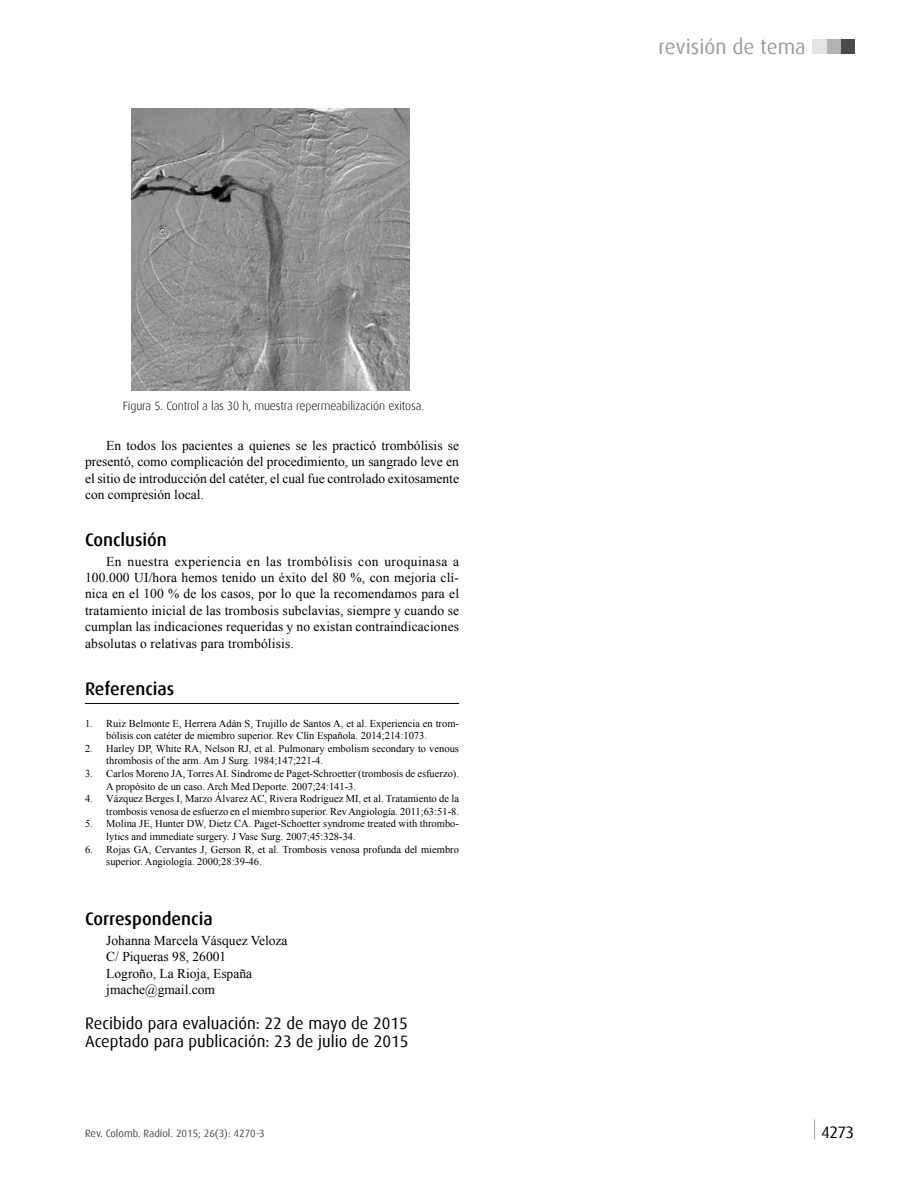
<style>
.page{position:relative;width:918px;height:1188px;background:#fff}
.page>*{position:absolute;margin:0;border:0;box-sizing:border-box;transform-origin:0 0}
.t1{font:21px "Dax";color:#9d9d9c}
.t2{font:500 18px "Dax";color:#000}
.t3{font:16.5px/18px "Dax";color:#000}
.t4{font:13.5px/16.5px "Times New Roman";color:#000;text-align:justify}
.t5{font:300 12px "Dax";letter-spacing:-.01em;color:#000}
.t6{font:10.5px/12.6px "Times New Roman";color:#000}
.t7{font:10.5px "Dax";color:#4a4a49}
</style>
<div class="page">
<svg style="left:814px;top:1120px;width:1px;height:19px"></svg>
<div style="left:840px;top:40px;width:14px;height:14px;background:#4a4a49"></div>
<div style="left:826px;top:40px;width:14px;height:14px;background:#b3b2b2"></div>
<div style="left:812px;top:40px;width:14px;height:14px;background:#e3e3e3"></div>
<hr style="left:85px;top:703px;width:374px;height:1px;background:#000">
<img style="left:131px;top:109px;width:278px;height:282px">
<p class="t5" style="left:123px;top:399px;width:303px">Figura 5. Control a las 30 h, muestra repermeabilización exitosa.</p>
<p class="t4" style="left:85px;top:437px;width:376px;text-indent:21px">En todos los pacientes a quienes se les practicó trombólisis se presentó, como complicación del procedimiento, un sangrado leve en el sitio de introducción del catéter, el cual fue controlado exitosamente con compresión local.</p>
<h2 class="t2" style="left:85px;top:530px;width:83px">Conclusión</h2>
<p class="t4" style="left:85px;top:553px;width:376px;text-indent:21px">En nuestra experiencia en las trombólisis con uroquinasa a 100.000 UI/hora hemos tenido un éxito del 80 %, con mejoría clí&shy;nica en el 100 % de los casos, por lo que la recomendamos para el tratamiento inicial de las trombosis subclavias, siempre y cuando se cumplan las indicaciones requeridas y no existan contraindicaciones absolutas o relativas para trombólisis.</p>
<h2 class="t2" style="left:85px;top:678px;width:91px">Referencias</h2>
<p class="t6" style="left:106px;top:717px;width:354px;text-indent:-21px">1. Ruiz Belmonte E, Herrera Adán S, Trujillo de Santos A, et al. Experiencia en trom&shy;bólisis con catéter de miembro superior. Rev Clín Española. 2014;214:1073.</p>
<p class="t6" style="left:106px;top:742px;width:354px;text-indent:-21px">2. Harley DP, White RA, Nelson RJ, et al. Pulmonary embolism secondary to venous thrombosis of the arm. Am J Surg. 1984;147;221-4.</p>
<p class="t6" style="left:106px;top:767px;width:354px;text-indent:-21px">3. Carlos Moreno JA, Torres AI. Síndrome de Paget-Schroetter (trombosis de esfuerzo).<br>A propósito de un caso. Arch Med Deporte. 2007;24:141-3.</p>
<p class="t6" style="left:85px;top:792px;width:375px;text-align:right">4. Vázquez Berges I, Marzo Álvarez AC, Rivera Rodríguez MI, et al. Tratamiento de la trombosis venosa de esfuerzo en el miembro superior. Rev Angiología. 2011;63:51-8.</p>
<p class="t6" style="left:106px;top:817px;width:354px;text-indent:-21px">5. Molina JE, Hunter DW, Dietz CA. Paget-Schoetter syndrome treated with thrombo&shy;lytics and immediate surgery. J Vasc Surg. 2007;45:328-34.</p>
<p class="t6" style="left:106px;top:843px;width:354px;text-indent:-21px">6. Rojas GA, Cervantes J, Gerson R, et al. Trombosis venosa profunda del miembro superior. Angiología. 2000;28:39-46.</p>
<h2 class="t2" style="left:85px;top:909px;width:129px">Correspondencia</h2>
<p class="t4" style="left:106px;top:932px;width:183px;text-align:left">Johanna Marcela Vásquez Veloza<br>C/ Piqueras 98, 26001<br>Logroño, La Rioja, España jmache@gmail.com</p>
<h3 class="t3" style="left:85px;top:1014px;width:325px">Recibido para evaluación: 22 de mayo de 2015<br>Aceptado para publicación: 23 de julio de 2015</h3>
<p class="t7" style="left:85px;top:1127px;width:181px">Rev. Colomb. Radiol. 2015; 26(3): 4270-3</p>
<h1 class="t1" style="left:658px;top:35px;width:149px">revisión de tema</h1>
<h3 class="t3" style="left:821px;top:1123px;width:35px">4273</h3>
</div>
